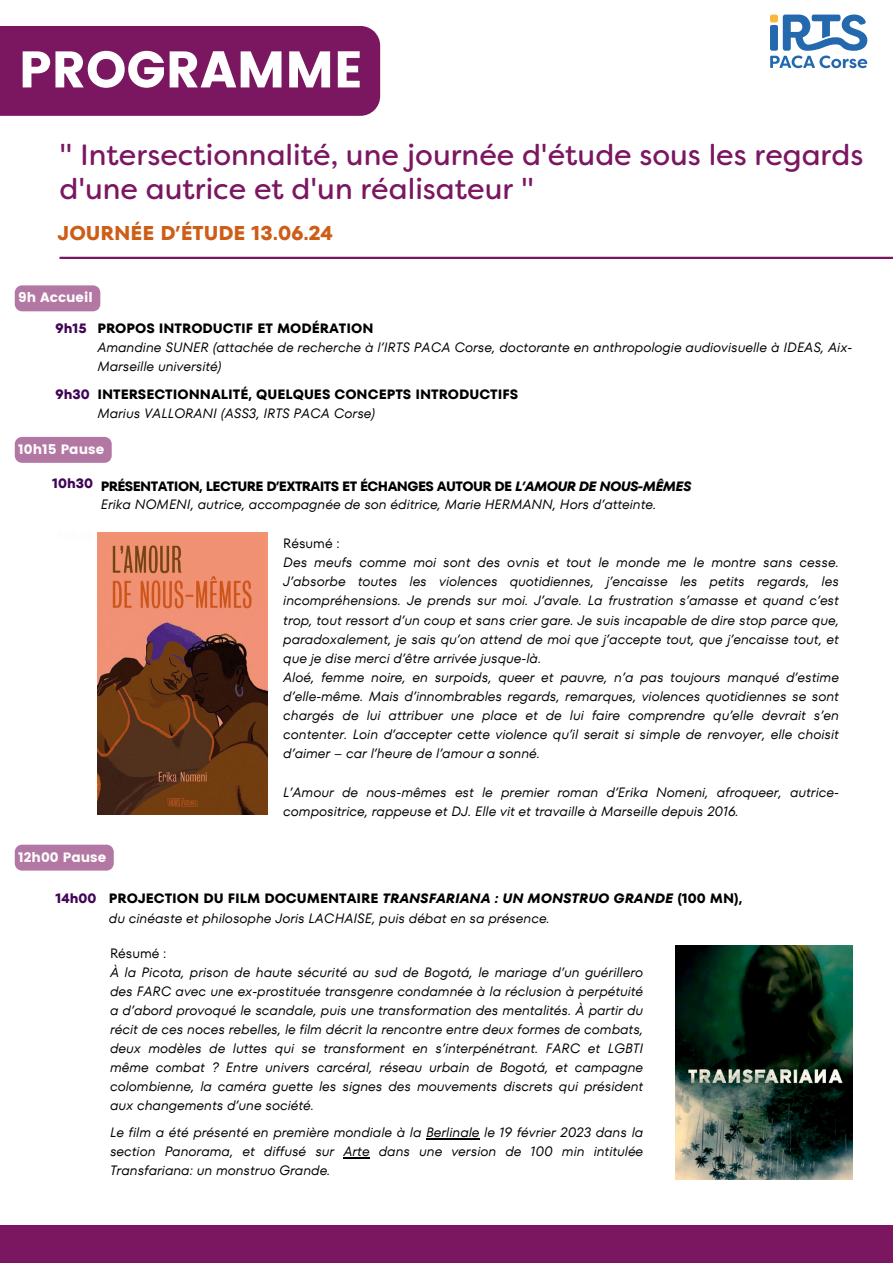
<style>
.page{position:relative;width:893px;height:1263px;background:#fff}
.page>*{position:absolute;margin:0;border:0;box-sizing:border-box;transform-origin:0 0}
.t1{font:51.38px "Poppins";color:#fff}
.t2{font:29.33px/33.8px "Filson Soft W03";color:#7b1661}
.t3{font:700 19.95px "TT Fors";color:#cd5d17}
.t4{font:italic 13.5px/19.1px "TT Fors";color:#000}
.t5{font:700 13.5px "TT Fors";color:#000}
.t6{font:700 13.5px "TT Fors";letter-spacing:-.045em;color:#000}
.t7{font:13.5px "Poppins";color:#fefcfc}
.t8{font:700 13.5px "TT Fors";color:#400556}
.s1{font-style:italic}
.s2{font-style:normal}
</style>
<div class="page">
<svg style="left:770px;top:15px;width:97px;height:53px"></svg>
<div style="left:770px;top:15px;width:8px;height:7px;background:#f8b83a;border-radius:2px"></div>
<hr style="left:59px;top:257px;width:834px;height:2px;background:#7b1661">
<img style="left:675px;top:946px;width:177px;height:233px">
<img style="left:98px;top:532px;width:169px;height:283px">
<div style="left:0;top:26px;width:380px;height:90px;background:#7b1661"></div>
<div style="left:15px;top:285px;width:85px;height:26px;background:#b278a3"></div>
<div style="left:15px;top:437px;width:97px;height:26px;background:#b278a3"></div>
<div style="left:15px;top:845px;width:99px;height:25px;background:#b278a3"></div>
<hr style="left:426px;top:1138px;width:53px;height:1px;background:#000">
<svg style="left:343px;top:1157px;width:27px;height:1px"></svg>
<div style="left:0;top:1225px;width:893px;height:38px;background:#7b1661"></div>
<h5 class="t1" style="left:19px;top:40px;width:346px">PROGRAMME</h5>
<h6 class="t2" style="left:59px;top:138px;width:805px">" Intersectionnalité, une journée d'étude sous les regards d'une autrice et d'un réalisateur "</h6>
<h6 class="t3" style="left:58px;top:219px;width:276px">JOURNÉE D’ÉTUDE 13.06.24</h6>
<h5 class="t7" style="left:18px;top:290px;width:76px">9h Accueil</h5>
<h5 class="t8" style="left:55px;top:319px;width:33px">9h15</h5>
<h4 class="t5" style="left:97px;top:319px;width:278px">PROPOS INTRODUCTIF ET MODÉRATION</h4>
<h6 class="t4" style="left:97px;top:338px;width:756px">Amandine SUNER (attachée de recherche à l’IRTS PACA Corse, doctorante en anthropologie audiovisuelle à IDEAS, Aix-<br>Marseille université)</h6>
<h5 class="t8" style="left:55px;top:385px;width:36px">9h30</h5>
<h5 class="t5" style="left:97px;top:385px;width:422px">INTERSECTIONNALITÉ, QUELQUES CONCEPTS INTRODUCTIFS</h5>
<h4 class="t4" style="left:97px;top:404px;width:279px">Marius VALLORANI (ASS3, IRTS PACA Corse)</h4>
<h4 class="t7" style="left:18px;top:441px;width:87px">10h15 Pause</h4>
<h3 class="t8" style="left:52px;top:474px;width:42px">10h30</h3>
<h5 class="t6" style="left:101px;top:477px;width:592px">PRÉSENTATION, LECTURE D’EXTRAITS ET ÉCHANGES AUTOUR DE <span class="s1">L’AMOUR DE NOUS-MÊMES</span></h5>
<h5 class="t4" style="left:101px;top:495px;width:557px">Erika NOMENI, autrice, accompagnée de son éditrice, Marie HERMANN, Hors d’atteinte.</h5>
<h4 class="t4" style="left:283px;top:534px;width:557px"><span class="s2">Résumé :<br></span>Des meufs comme moi sont des ovnis et tout le monde me le montre sans cesse.<br>J’absorbe toutes les violences quotidiennes, j’encaisse les petits regards, les incompréhensions. Je prends sur moi. J’avale. La frustration s’amasse et quand c’est trop, tout ressort d’un coup et sans crier gare. Je suis incapable de dire stop parce que, paradoxalement, je sais qu’on attend de moi que j’accepte tout, que j’encaisse tout, et que je dise merci d’être arrivée jusque-là.<br>Aloé, femme noire, en surpoids, queer et pauvre, n’a pas toujours manqué d’estime d’elle-même. Mais d’innombrables regards, remarques, violences quotidiennes se sont chargés de lui attribuer une place et de lui faire comprendre qu’elle devrait s’en contenter. Loin d’accepter cette violence qu’il serait si simple de renvoyer, elle choisit d’aimer – car l’heure de l’amour a sonné.</h4>
<h6 class="t4" style="left:283px;top:782px;width:557px">L’Amour de nous-mêmes est le premier roman d’Erika Nomeni, afroqueer, autrice&shy;compositrice, rappeuse et DJ. Elle vit et travaille à Marseille depuis 2016.</h6>
<h6 class="t7" style="left:18px;top:849px;width:90px">12h00 Pause</h6>
<h6 class="t8" style="left:55px;top:889px;width:42px">14h00</h6>
<p class="t5" style="left:109px;top:889px;width:635px">PROJECTION DU FILM DOCUMENTAIRE <span class="s1">TRANSFARIANA : UN MONSTRUO GRANDE</span> (100 MN),</p>
<p class="t4" style="left:109px;top:909px;width:442px">du cinéaste et philosophe Joris LACHAISE, puis débat en sa présence.</p>
<h6 class="t4" style="left:110px;top:943px;width:535px"><span class="s2">Résumé :<br></span>À la Picota, prison de haute sécurité au sud de Bogotá, le mariage d’un guérillero des FARC avec une ex-prostituée transgenre condamnée à la réclusion à perpétuité a d’abord provoqué le scandale, puis une transformation des mentalités. À partir du récit de ces noces rebelles, le film décrit la rencontre entre deux formes de combats, deux modèles de luttes qui se transforment en s’interpénétrant. FARC et LGBTI même combat ? Entre univers carcéral, réseau urbain de Bogotá, et campagne colombienne, la caméra guette les signes des mouvements discrets qui président aux changements d’une société.</h6>
<h6 class="t4" style="left:110px;top:1123px;width:535px;text-align:justify">Le film a été présenté en première mondiale à la Berlinale le 19 février 2023 dans la section Panorama, et diffusé sur Arte dans une version de 100 min intitulée Transfariana: un monstruo Grande.</h6>
</div>
